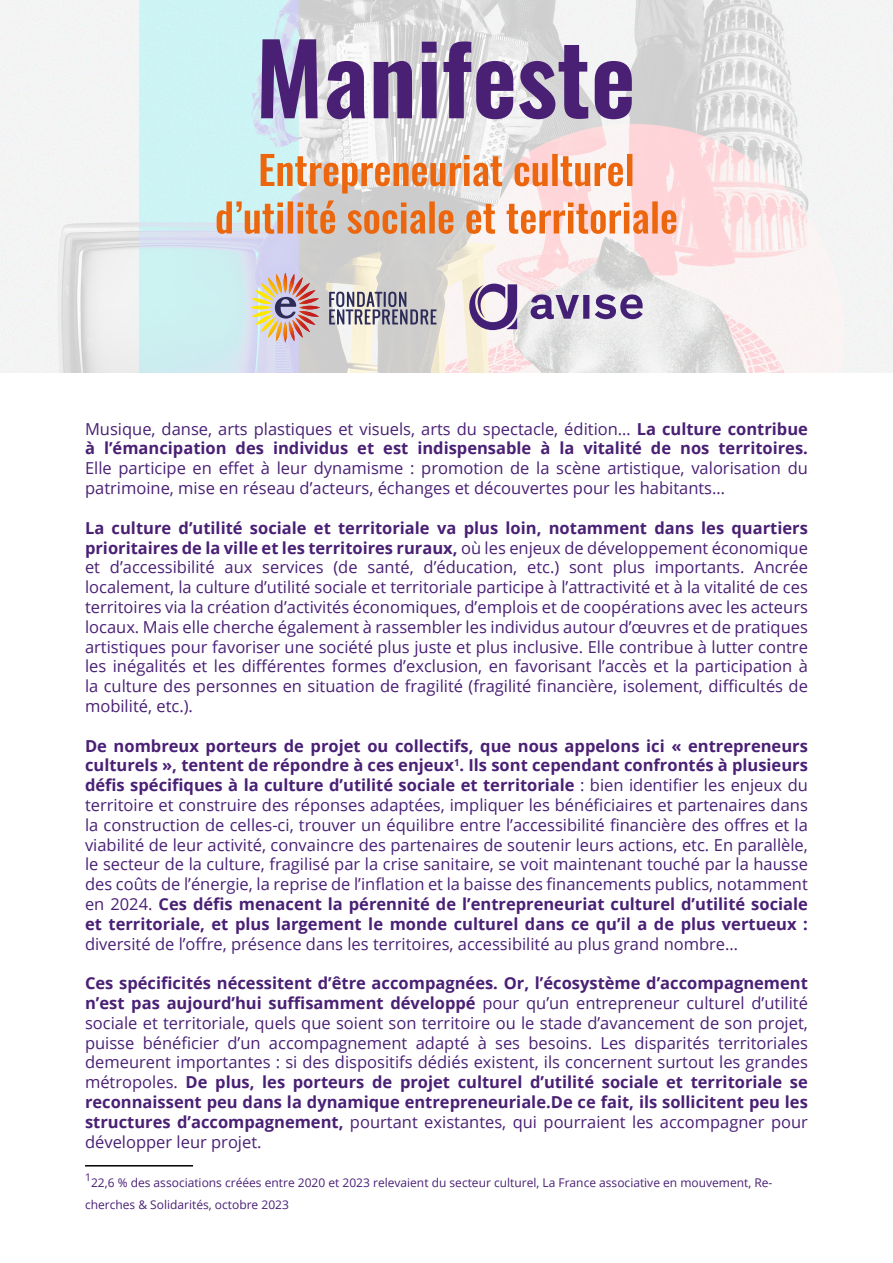
<style>
.page{position:relative;width:893px;height:1263px;background:#fff}
.page>*{position:absolute;margin:0;border:0;box-sizing:border-box;transform-origin:0 0}
.t1{font:16.5px/19.8px "Open Sans";color:#4a2075;text-align:justify}
.t2{font:700 16.5px/19.8px "Open Sans";color:#4a2075}
.t3{font:12px/21.6px "Open Sans";color:#4a2075}
.t4{font:10.5px "Open Sans";color:#4a2075}
.s1{font-weight:400}
.s2{font-weight:700}
</style>
<div class="page">
<hr style="left:85px;top:1165px;width:108px;height:1px;background:#000">
<svg style="left:0;top:0;width:893px;height:372px"></svg>
<svg style="left:261px;top:39px;width:371px;height:80px"></svg>
<svg style="left:217px;top:200px;width:459px;height:34px;background:#e4b090"></svg>
<svg style="left:261px;top:154px;width:371px;height:39px"></svg>
<svg style="left:329px;top:292px;width:107px;height:32px;background:#9d9ba8"></svg>
<svg style="left:250px;top:273px;width:70px;height:69px;background:#cfb2a2"></svg>
<svg style="left:469px;top:284px;width:174px;height:46px"></svg>
<p class="t2" style="left:85px;top:418px;width:724px"><span class="s1">Musique, danse, arts plastiques et visuels, arts du spectacle, édition…</span> La culture contribue à l’émancipation des individus et est indispensable à la vitalité de nos territoires.</p>
<p class="t1" style="left:85px;top:458px;width:724px">Elle participe en effet à leur dynamisme : promotion de la scène artistique, valorisation du patrimoine, mise en réseau d’acteurs, échanges et découvertes pour les habitants…</p>
<p class="t1" style="left:85px;top:517px;width:724px"><span class="s2">La culture d’utilité sociale et territoriale va plus loin, notamment dans les quartiers prioritaires de la ville et les territoires ruraux,</span> où les enjeux de développement économique et d’accessibilité aux services (de santé, d’éducation, etc.) sont plus importants. Ancrée localement, la culture d’utilité sociale et territoriale participe à l’attractivité et à la vitalité de ces territoires via la création d’activités économiques, d’emplois et de coopérations avec les acteurs locaux. Mais elle cherche également à rassembler les individus autour d’œuvres et de pratiques artistiques pour favoriser une société plus juste et plus inclusive. Elle contribue à lutter contre les inégalités et les différentes formes d’exclusion, en favorisant l’accès et la participation à la culture des personnes en situation de fragilité (fragilité financière, isolement, difficultés de mobilité, etc.).</p>
<p class="t1" style="left:85px;top:735px;width:724px"><span class="s2">De nombreux porteurs de projet ou collectifs, que nous appelons ici « entrepreneurs culturels », tentent de répondre à ces enjeux</span><sup>1</sup><span class="s2">. Ils sont cependant confrontés à plusieurs défis spécifiques à la culture d’utilité sociale et territoriale</span> : bien identifier les enjeux du territoire et construire des réponses adaptées, impliquer les bénéficiaires et partenaires dans la construction de celles-ci, trouver un équilibre entre l’accessibilité financière des offres et la viabilité de leur activité, convaincre des partenaires de soutenir leurs actions, etc. En parallèle, le secteur de la culture, fragilisé par la crise sanitaire, se voit maintenant touché par la hausse des coûts de l’énergie, la reprise de l’inflation et la baisse des financements publics, notamment en 2024. <span class="s2">Ces défis menacent la pérennité de l’entrepreneuriat culturel d’utilité sociale et territoriale, et plus largement le monde culturel dans ce qu’il a de plus vertueux :</span></p>
<p class="t1" style="left:85px;top:933px;width:655px">diversité de l’offre, présence dans les territoires, accessibilité au plus grand nombre…</p>
<p class="t1" style="left:85px;top:973px;width:724px"><span class="s2">Ces spécificités nécessitent d’être accompagnées. Or, l’écosystème d’accompagnement n’est pas aujourd’hui suffisamment développé</span> pour qu’un entrepreneur culturel d’utilité sociale et territoriale, quels que soient son territoire ou le stade d’avancement de son projet, puisse bénéficier d’un accompagnement adapté à ses besoins. Les disparités territoriales demeurent importantes : si des dispositifs dédiés existent, ils concernent surtout les grandes métropoles. <span class="s2">De plus, les porteurs de projet culturel d’utilité sociale et territoriale se reconnaissent peu dans la dynamique entrepreneuriale.De ce fait, ils sollicitent peu les structures d’accompagnement,</span> pourtant existantes, qui pourraient les accompagner pour développer leur projet.</p>
<p class="t4" style="left:85px;top:1170px;width:8px">1</p>
<p class="t3" style="left:85px;top:1172px;width:689px;text-indent:6px">22,6 % des associations créées entre 2020 et 2023 relevaient du secteur culturel, La France associative en mouvement, Re&shy;cherches &amp; Solidarités, octobre 2023</p>
</div>
